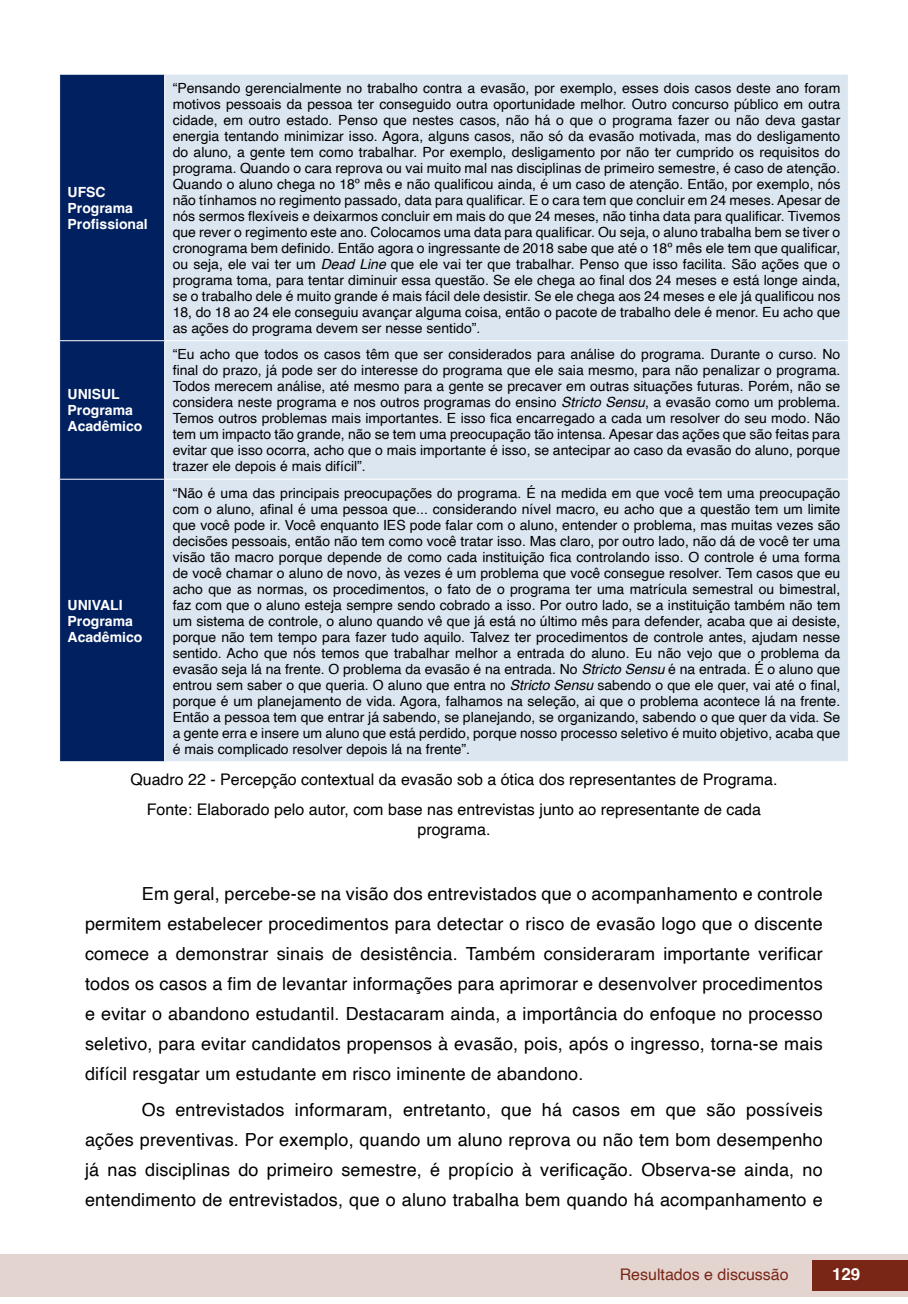
<style>
.page{position:relative;width:908px;height:1304px;background:#fff}
.page>*{position:absolute;margin:0;border:0;box-sizing:border-box;transform-origin:0 0}
.txt{font:18px/30px "Helvetica";letter-spacing:.01em;color:#000;text-align:justify}
.t1{font:700 16.8px "Helvetica";color:#fff}
.imagens_graf_tab{font:16px/19.2px "Helvetica";color:#000;text-align:center}
.t2{font:16px "Helvetica";color:#7a2616}
.t3{font:14px/16px "Helvetica";color:#000;text-align:justify}
.t4{font:700 14px/16px "Helvetica";color:#fff}
.s1{font-style:italic}
</style>
<div class="page">
<div style="left:0;top:1254px;width:906px;height:43px;background:#e4d4d0"></div>
<div style="left:812px;top:1261px;width:95px;height:30px;background:#7a2616"></div>
<div style="left:60px;top:75px;width:104px;height:686px;background:#002060"></div>
<div style="left:165px;top:75px;width:682px;height:686px;background:#dce6f1"></div>
<hr style="left:59px;top:340px;width:106px;height:1px;background:#fff">
<hr style="left:165px;top:340px;width:683px;height:1px;background:#fff">
<hr style="left:59px;top:479px;width:106px;height:1px;background:#fff">
<hr style="left:165px;top:479px;width:683px;height:1px;background:#fff">
<p class="t4" style="left:68px;top:185px;width:82px">UFSC<br>Programa<br>Profissional</p>
<p class="t4" style="left:68px;top:388px;width:76px">UNISUL<br>Programa<br>Acadêmico</p>
<p class="t3" style="left:173px;top:80px;width:669px">“Pensando gerencialmente no trabalho contra a evasão, por exemplo, esses dois casos deste ano foram motivos pessoais da pessoa ter conseguido outra oportunidade melhor. Outro concurso público em outra cidade, em outro estado. Penso que nestes casos, não há o que o programa fazer ou não deva gastar energia tentando minimizar isso. Agora, alguns casos, não só da evasão motivada, mas do desligamento do aluno, a gente tem como trabalhar. Por exemplo, desligamento por não ter cumprido os requisitos do programa. Quando o cara reprova ou vai muito mal nas disciplinas de primeiro semestre, é caso de atenção.<br>Quando o aluno chega no 18º mês e não qualificou ainda, é um caso de atenção. Então, por exemplo, nós não tínhamos no regimento passado, data para qualificar. E o cara tem que concluir em 24 meses. Apesar de nós sermos flexíveis e deixarmos concluir em mais do que 24 meses, não tinha data para qualificar. Tivemos que rever o regimento este ano. Colocamos uma data para qualificar. Ou seja, o aluno trabalha bem se tiver o cronograma bem definido. Então agora o ingressante de 2018 sabe que até o 18º mês ele tem que qualificar, ou seja, ele vai ter um <span class="s1">Dead Line</span> que ele vai ter que trabalhar. Penso que isso facilita. São ações que o programa toma, para tentar diminuir essa questão. Se ele chega ao final dos 24 meses e está longe ainda, se o trabalho dele é muito grande é mais fácil dele desistir. Se ele chega aos 24 meses e ele já qualificou nos 18, do 18 ao 24 ele conseguiu avançar alguma coisa, então o pacote de trabalho dele é menor. Eu acho que as ações do programa devem ser nesse sentido”.</p>
<p class="t3" style="left:173px;top:347px;width:668px">“Eu acho que todos os casos têm que ser considerados para análise do programa. Durante o curso. No final do prazo, já pode ser do interesse do programa que ele saia mesmo, para não penalizar o programa.<br>Todos merecem análise, até mesmo para a gente se precaver em outras situações futuras. Porém, não se considera neste programa e nos outros programas do ensino <span class="s1">Stricto Sensu</span>, a evasão como um problema.<br>Temos outros problemas mais importantes. E isso fica encarregado a cada um resolver do seu modo. Não tem um impacto tão grande, não se tem uma preocupação tão intensa. Apesar das ações que são feitas para evitar que isso ocorra, acho que o mais importante é isso, se antecipar ao caso da evasão do aluno, porque trazer ele depois é mais difícil”.</p>
<p class="t3" style="left:173px;top:485px;width:669px">“Não é uma das principais preocupações do programa. É na medida em que você tem uma preocupação com o aluno, afinal é uma pessoa que... considerando nível macro, eu acho que a questão tem um limite que você pode ir. Você enquanto IES pode falar com o aluno, entender o problema, mas muitas vezes são decisões pessoais, então não tem como você tratar isso. Mas claro, por outro lado, não dá de você ter uma visão tão macro porque depende de como cada instituição fica controlando isso. O controle é uma forma de você chamar o aluno de novo, às vezes é um problema que você consegue resolver. Tem casos que eu acho que as normas, os procedimentos, o fato de o programa ter uma matrícula semestral ou bimestral, faz com que o aluno esteja sempre sendo cobrado a isso. Por outro lado, se a instituição também não tem um sistema de controle, o aluno quando vê que já está no último mês para defender, acaba que ai desiste, porque não tem tempo para fazer tudo aquilo. Talvez ter procedimentos de controle antes, ajudam nesse sentido. Acho que nós temos que trabalhar melhor a entrada do aluno. Eu não vejo que o problema da evasão seja lá na frente. O problema da evasão é na entrada. No <span class="s1">Stricto Sensu</span> é na entrada. É o aluno que entrou sem saber o que queria. O aluno que entra no <span class="s1">Stricto Sensu</span> sabendo o que ele quer, vai até o final, porque é um planejamento de vida. Agora, falhamos na seleção, ai que o problema acontece lá na frente.<br>Então a pessoa tem que entrar já sabendo, se planejando, se organizando, sabendo o que quer da vida. Se a gente erra e insere um aluno que está perdido, porque nosso processo seletivo é muito objetivo, acaba que é mais complicado resolver depois lá na frente”.</p>
<p class="imagens_graf_tab" style="left:130px;top:770px;width:648px">Quadro 22 - Percepção contextual da evasão sob a ótica dos representantes de Programa.</p>
<p class="imagens_graf_tab" style="left:147px;top:801px;width:615px">Fonte: Elaborado pelo autor, com base nas entrevistas junto ao representante de cada programa.</p>
<p class="t4" style="left:68px;top:598px;width:76px">UNIVALI<br>Programa<br>Acadêmico</p>
<p class="txt" style="left:85px;top:879px;width:738px;text-indent:57px">Em geral, percebe-se na visão dos entrevistados que o acompanhamento e controle permitem estabelecer procedimentos para detectar o risco de evasão logo que o discente comece a demonstrar sinais de desistência. Também consideraram importante verificar todos os casos a fim de levantar informações para aprimorar e desenvolver procedimentos e evitar o abandono estudantil. Destacaram ainda, a importância do enfoque no processo seletivo, para evitar candidatos propensos à evasão, pois, após o ingresso, torna-se mais difícil resgatar um estudante em risco iminente de abandono.</p>
<p class="txt" style="left:85px;top:1095px;width:738px;text-indent:57px">Os entrevistados informaram, entretanto, que há casos em que são possíveis ações preventivas. Por exemplo, quando um aluno reprova ou não tem bom desempenho já nas disciplinas do primeiro semestre, é propício à verificação. Observa-se ainda, no entendimento de entrevistados, que o aluno trabalha bem quando há acompanhamento e</p>
<p class="t2" style="left:619px;top:1262px;width:170px">Resultados e discussão</p>
<p class="t1" style="left:831px;top:1264px;width:30px">129</p>
</div>
